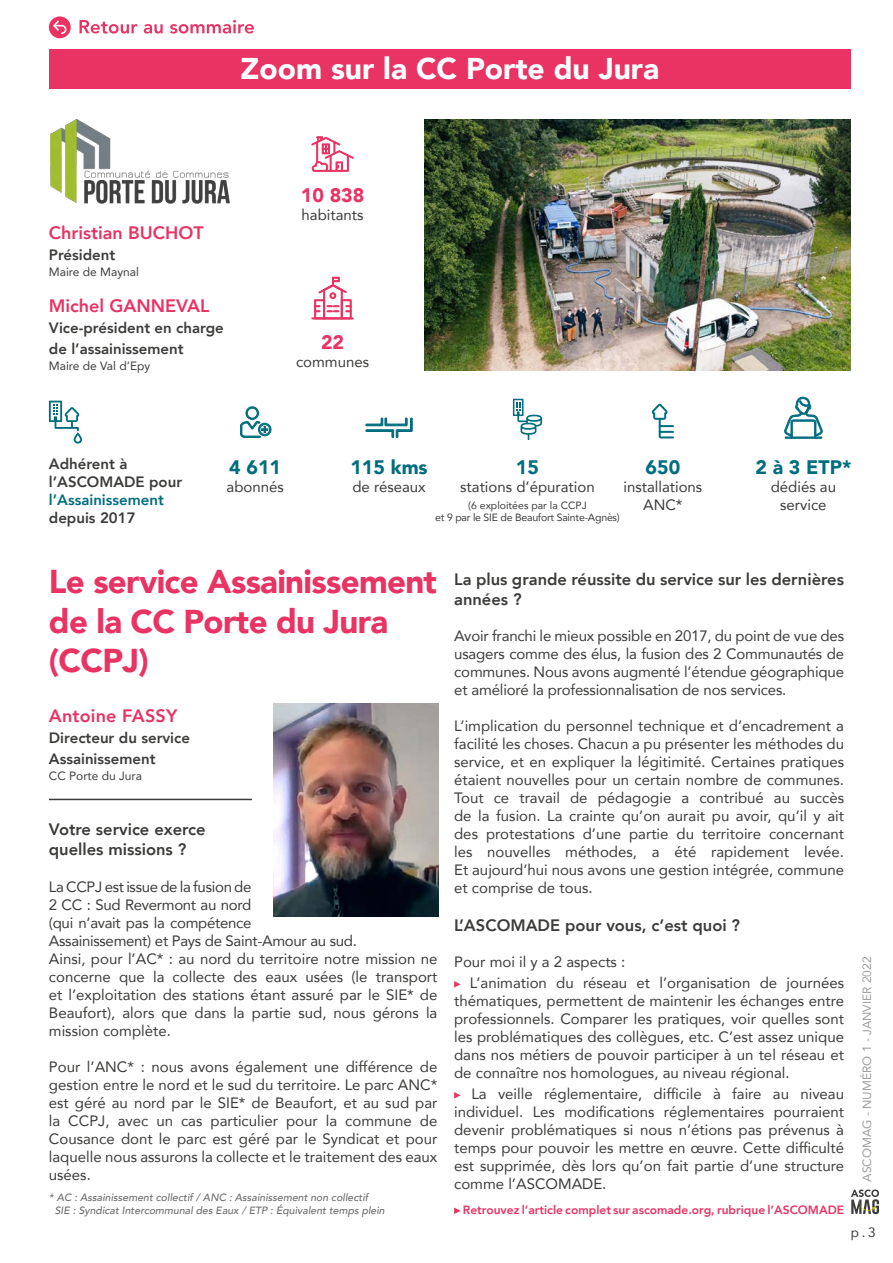
<style>
.page{position:relative;width:893px;height:1263px;background:#fff}
.page>*{position:absolute;margin:0;border:0;box-sizing:border-box;transform-origin:0 0}
.t1{font:900 33px/39.6px "Avenir";letter-spacing:-.02em;color:#e83363}
.t2{font:900 30px "Avenir";color:#fff}
.t3{font:900 19.5px "Avenir";color:#006e7f}
.t4{font:900 19.5px "Avenir";color:#e83363}
.t5{font:800 18px "Avenir";color:#e83363}
.t6{font:800 16.5px/19.8px "Avenir";color:#3c3c3b}
.t7{font:15px/18px "Avenir";color:#3c3c3b;text-align:justify}
.t8{font:800 15px/21px "Avenir";color:#3c3c3b}
.t9{font:800 15px "Avenir";color:#006e7f}
.t10{font:13.5px "Avenir";color:#3c3c3b}
.t11{font:800 12px "Avenir";color:#e83363}
.t12{font:12px "Avenir";color:#3c3c3b}
.t13{font:12px "Avenir";color:#9e9e9e}
.t14{font:italic 500 10.5px/13.5px "Avenir";color:#3c3c3b}
.t15{font:10.5px/12px "Avenir";letter-spacing:-.02em;color:#3c3c3b;text-align:center}
</style>
<div class="page">
<svg style="left:851px;top:1189px;width:28px;height:25px"></svg>
<div style="left:49px;top:49px;width:802px;height:40px;background:#e83363"></div>
<img style="left:50px;top:120px;width:180px;height:83px">
<svg style="left:311px;top:136px;width:43px;height:36px"></svg>
<div style="left:312px;top:318px;width:41px;height:1px;border:1px solid #e83363"></div>
<svg style="left:314px;top:277px;width:38px;height:42px"></svg>
<img style="left:424px;top:120px;width:427px;height:250px">
<svg style="left:454px;top:981px;width:7px;height:6px"></svg>
<svg style="left:454px;top:1092px;width:7px;height:6px"></svg>
<svg style="left:454px;top:1207px;width:7px;height:7px"></svg>
<img style="left:274px;top:704px;width:165px;height:212px">
<hr style="left:49px;top:799px;width:203px;height:1px;background:#3c3c3b">
<svg style="left:49px;top:401px;width:33px;height:43px"></svg>
<svg style="left:652px;top:404px;width:22px;height:34px"></svg>
<svg style="left:513px;top:399px;width:29px;height:41px"></svg>
<svg style="left:240px;top:406px;width:31px;height:32px"></svg>
<svg style="left:366px;top:418px;width:47px;height:20px"></svg>
<svg style="left:784px;top:396px;width:39px;height:42px"></svg>
<svg style="left:49px;top:16px;width:22px;height:22px"></svg>
<svg style="left:53px;top:21px;width:13px;height:13px"></svg>
<svg style="left:80px;top:20px;width:57px;height:14px"></svg>
<svg style="left:144px;top:24px;width:19px;height:10px"></svg>
<svg style="left:170px;top:20px;width:84px;height:14px"></svg>
<h2 class="t2" style="left:241px;top:43px;width:420px">Zoom sur la CC Porte du Jura</h2>
<p class="t5" style="left:49px;top:219px;width:157px">Christian BUCHOT</p>
<p class="t8" style="left:49px;top:244px;width:68px">Président</p>
<p class="t12" style="left:49px;top:262px;width:92px">Maire de Maynal</p>
<p class="t5" style="left:49px;top:291px;width:162px">Michel GANNEVAL</p>
<p class="t8" style="left:49px;top:317px;width:176px">Vice-président en charge de l’assainissement</p>
<p class="t12" style="left:49px;top:356px;width:103px">Maire de Val d’Epy</p>
<h3 class="t4" style="left:301px;top:178px;width:65px">10 838</h3>
<p class="t7" style="left:302px;top:205px;width:63px">habitants</p>
<h3 class="t4" style="left:321px;top:326px;width:25px">22</h3>
<p class="t7" style="left:296px;top:353px;width:75px">communes</p>
<p class="t8" style="left:49px;top:455px;width:135px;line-height:18px">Adhérent à l’ASCOMADE pour</p>
<p class="t9" style="left:49px;top:488px;width:117px">l’Assainissement</p>
<p class="t8" style="left:49px;top:507px;width:88px">depuis 2017</p>
<h3 class="t3" style="left:229px;top:450px;width:53px">4 611</h3>
<p class="t7" style="left:227px;top:477px;width:59px">abonnés</p>
<h3 class="t3" style="left:350px;top:450px;width:79px">115 kms</h3>
<p class="t7" style="left:352px;top:477px;width:75px">de réseaux</p>
<h3 class="t3" style="left:646px;top:450px;width:36px">650</h3>
<p class="t7" style="left:623px;top:477px;width:80px;text-align:center">installations<br>ANC*</p>
<h3 class="t3" style="left:516px;top:450px;width:25px">15</h3>
<p class="t7" style="left:460px;top:477px;width:136px">stations d’épuration</p>
<p class="t15" style="left:435px;top:499px;width:186px">(6 exploitées par la CCPJ<br>et 9 par le SIE de Beaufort Sainte-Agnès)</p>
<h3 class="t3" style="left:755px;top:450px;width:98px">2 à 3 ETP*</h3>
<p class="t7" style="left:771px;top:477px;width:67px;text-align:center">dédiés au service</p>
<h1 class="t1" style="left:49px;top:561px;width:390px">Le service Assainissement de la CC Porte du Jura (CCPJ)</h1>
<p class="t5" style="left:49px;top:702px;width:130px">Antoine FASSY</p>
<p class="t8" style="left:49px;top:727px;width:143px">Directeur du service<br>Assainissement</p>
<p class="t12" style="left:49px;top:767px;width:95px">CC Porte du Jura</p>
<p class="t6" style="left:49px;top:819px;width:158px">Votre service exerce quelles missions ?</p>
<p class="t7" style="left:49px;top:878px;width:390px;text-align:left">La CCPJ est issue de la fusion de<br>2 CC : Sud Revermont au nord<br>(qui n’avait pas la compétence<br>Assainissement) et Pays de Saint-Amour au sud.<br>Ainsi, pour l’AC* : au nord du territoire notre mission ne concerne que la collecte des eaux usées (le transport et l’exploitation des stations étant assuré par le SIE* de Beaufort), alors que dans la partie sud, nous gérons la mission complète.</p>
<p class="t7" style="left:49px;top:1058px;width:390px">Pour l’ANC* : nous avons également une différence de gestion entre le nord et le sud du territoire. Le parc ANC* est géré au nord par le SIE* de Beaufort, et au sud par la CCPJ, avec un cas particulier pour la commune de Cousance dont le parc est géré par le Syndicat et pour laquelle nous assurons la collecte et le traitement des eaux usées.</p>
<p class="t14" style="left:55px;top:1190px;width:332px;text-indent:-6px">* AC : Assainissement collectif / ANC : Assainissement non collectif<br>SIE : Syndicat Intercommunal des Eaux / ETP : Équivalent temps plein</p>
<p class="t6" style="left:454px;top:569px;width:391px">La plus grande réussite du service sur les dernières années ?</p>
<p class="t7" style="left:454px;top:626px;width:391px">Avoir franchi le mieux possible en 2017, du point de vue des usagers comme des élus, la fusion des 2 Communautés de communes. Nous avons augmenté l’étendue géographique et amélioré la professionnalisation de nos services.</p>
<p class="t7" style="left:454px;top:716px;width:391px">L’implication du personnel technique et d’encadrement a facilité les choses. Chacun a pu présenter les méthodes du service, et en expliquer la légitimité. Certaines pratiques étaient nouvelles pour un certain nombre de communes.<br>Tout ce travail de pédagogie a contribué au succès de la fusion. La crainte qu’on aurait pu avoir, qu’il y ait des protestations d’une partie du territoire concernant les nouvelles méthodes, a été rapidement levée.<br>Et aujourd’hui nous avons une gestion intégrée, commune et comprise de tous.</p>
<p class="t6" style="left:454px;top:915px;width:287px">L’ASCOMADE pour vous, c’est quoi ?</p>
<p class="t7" style="left:470px;top:950px;width:376px;line-height:21px;text-indent:-16px">Pour moi il y a 2 aspects :<br>L’animation du réseau et l’organisation de journées</p>
<p class="t7" style="left:454px;top:991px;width:391px">thématiques, permettent de maintenir les échanges entre professionnels. Comparer les pratiques, voir quelles sont les problématiques des collègues, etc. C’est assez unique dans nos métiers de pouvoir participer à un tel réseau et de connaître nos homologues, au niveau régional.</p>
<p class="t7" style="left:454px;top:1084px;width:391px;text-indent:17px">La veille réglementaire, difficile à faire au niveau individuel. Les modifications réglementaires pourraient devenir problématiques si nous n’étions pas prévenus à temps pour pouvoir les mettre en œuvre. Cette difficulté est supprimée, dès lors qu’on fait partie d’une structure comme l’ASCOMADE.</p>
<p class="t11" style="left:463px;top:1200px;width:383px">Retrouvez l’article complet sur ascomade.org, rubrique l’ASCOMADE</p>
<p class="t13" style="left:857px;top:1182px;width:227px;rotate:-90deg">ASCOMAG - NUMÉRO 1 - JANVIER 2022</p>
<p class="t10" style="left:851px;top:1222px;width:26px">p.3</p>
</div>
